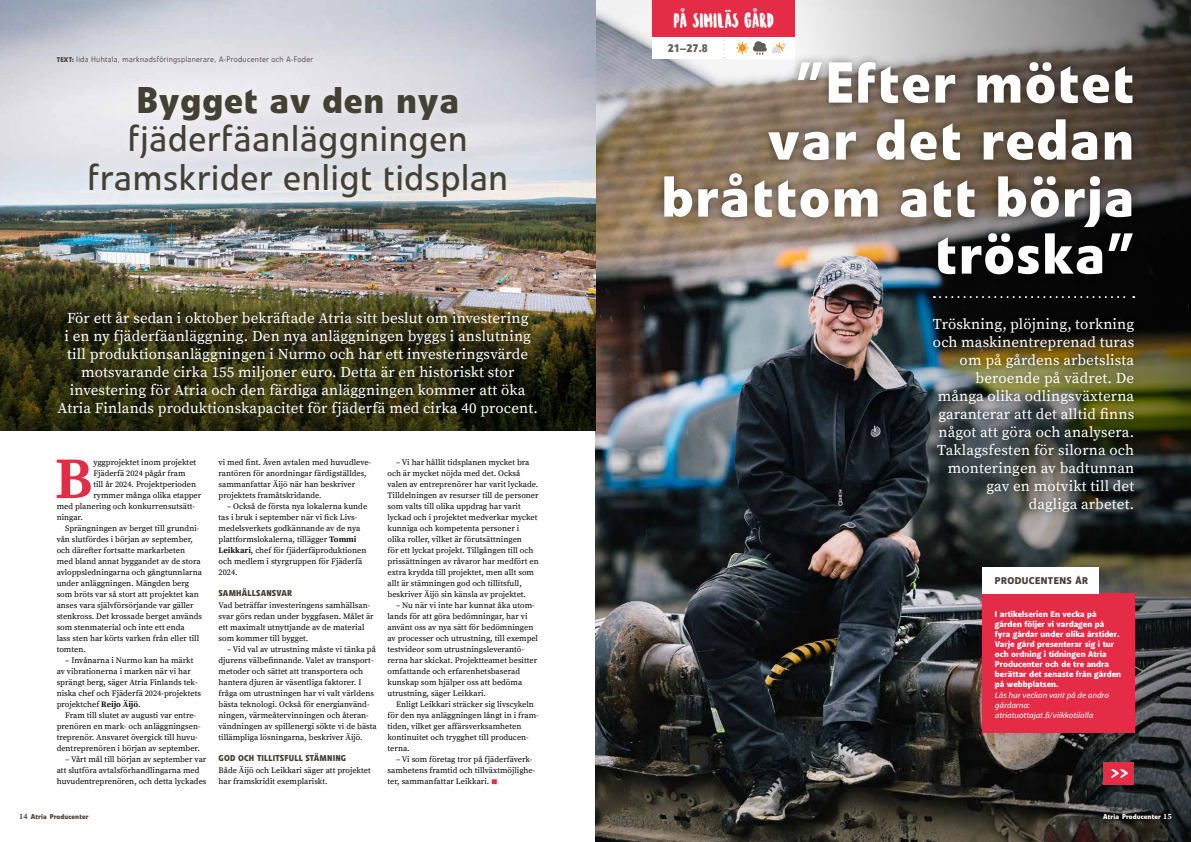
<style>
.page{position:relative;width:1191px;height:842px;background:#fff}
.page>*{position:absolute;margin:0;border:0;box-sizing:border-box;transform-origin:0 0}
.t1{font:700 58.7px "Source Serif Pro";color:#e52c46}
.t2{font:700 57px/57px "Veto Com";letter-spacing:.03em;color:#fff;text-align:right}
.t3{font:37px/38.3px "Veto Com";letter-spacing:.02em;color:#454034;text-align:center}
.t4{font:700 37px "Veto Com";letter-spacing:.02em;color:#454034}
.t5{font:19px "Sunrise International MUOKATTU Regular";letter-spacing:.03em;color:#fff}
.t6{font:15px/18px "Source Serif Pro";letter-spacing:.01em;color:#fff;text-align:right}
.t7{font:700 11px "Veto Com";color:#625f57}
.t8{font:900 10px "Akagi Pro";letter-spacing:.04em;color:#454034}
.t9{font:900 8.5px/10px "Akagi Pro";letter-spacing:.005em;color:#fff}
.t10{font:italic 500 8.5px/10px "Akagi Pro";letter-spacing:.005em;color:#fff}
.t11{font:700 8.5px "Veto Com";letter-spacing:.02em;color:#454034}
.t12{font:8.3px/11px "Source Serif Pro";color:#000}
.t13{font:300 8px "Veto Com";letter-spacing:.04em;color:#454034}
.t14{font:700 7px "Veto Com";letter-spacing:.01em;color:#454034}
.t15{font:700 7px "Veto Com";letter-spacing:.01em;color:#fff}
.s1{font-weight:700;font-size:6.8px}
.s2{font-weight:700}
.s3{font-weight:700;font-size:8.1px;color:#e52c46}
.s4{font-family:"Source Serif Pro";font-size:8px}
</style>
<div class="page">
<img style="left:595px;top:0;width:165px;height:842px">
<img style="left:0;top:0;width:595px;height:430px">
<img style="left:760px;top:0;width:431px;height:842px">
<div style="left:652px;top:34px;width:143px;height:25px;background:#fff"></div>
<div style="left:655px;top:53px;width:486px;height:231px;background:#000;opacity:.5"></div>
<div style="left:926px;top:311px;width:215px;height:209px;background:#000;opacity:.5"></div>
<div style="left:652px;top:0;width:143px;height:37px;background:#e52c46"></div>
<svg style="left:723px;top:39px;width:2px;height:20px"></svg>
<div style="left:1103px;top:762px;width:31px;height:23px;background:#e52c46"></div>
<svg style="left:1111px;top:769px;width:16px;height:9px"></svg>
<svg style="left:934px;top:296px;width:200px;height:2px"></svg>
<div style="left:79px;top:76px;width:437px;height:131px;background:#fff;opacity:.5"></div>
<div style="left:50px;top:303px;width:495px;height:122px;background:#000;opacity:.5"></div>
<svg style="left:736px;top:41px;width:50px;height:14px"></svg>
<div style="left:982px;top:594px;width:153px;height:139px;background:#e52c46"></div>
<div style="left:982px;top:567px;width:117px;height:27px;background:#fff"></div>
<h3 class="t5" style="left:673px;top:6px;width:101px">PÅ SIMILÄS GÅRD</h3>
<p class="t13" style="left:57px;top:55px;width:258px"><span class="s1">TEXT:</span> Iida Huhtala, marknadsföringsplanerare, A-Producenter och A-Foder</p>
<h3 class="t4" style="left:136px;top:77px;width:324px">Bygget av den nya</h3>
<h3 class="t3" style="left:87px;top:120px;width:422px">fjäderfäanläggningen framskrider enligt tidsplan</h3>
<p class="t6" style="left:58px;top:309px;width:482px;text-align:center">För ett år sedan i oktober bekräftade Atria sitt beslut om investering<br>i en ny fjäderfäanläggning. Den nya anläggningen byggs i anslutning till produktionsanläggningen i Nurmo och har ett investeringsvärde motsvarande cirka 155 miljoner euro. Detta är en historiskt stor investering för Atria och den färdiga anläggningen kommer att öka Atria Finlands produktionskapacitet för fjäderfä med cirka 40 procent.</p>
<h1 class="t1" style="left:55px;top:444px;width:39px">B</h1>
<p class="t12" style="left:93px;top:457px;width:104px">yggprojektet inom projektet</p>
<p class="t12" style="left:93px;top:468px;width:94px">Fjäderfä 2024 pågår fram</p>
<p class="t12" style="left:93px;top:479px;width:104px">till år 2024. Projektperioden</p>
<p class="t12" style="left:93px;top:490px;width:109px">rymmer många olika etapper</p>
<p class="t12" style="left:57px;top:501px;width:140px">med planering och konkurrensutsätt-</p>
<p class="t12" style="left:57px;top:512px;width:28px">ningar.</p>
<p class="t12" style="left:65px;top:523px;width:136px">Sprängningen av berget till grundni-</p>
<p class="t12" style="left:57px;top:534px;width:138px">vån slutfördes i början av september,</p>
<p class="t12" style="left:57px;top:545px;width:130px">och därefter fortsatte markarbeten</p>
<p class="t12" style="left:57px;top:556px;width:145px">med bland annat byggandet av de stora</p>
<p class="t12" style="left:57px;top:567px;width:147px">avloppsledningarna och gångtunnlarna</p>
<p class="t12" style="left:57px;top:578px;width:134px">under anläggningen. Mängden berg</p>
<p class="t12" style="left:57px;top:589px;width:144px">som bröts var så stort att projektet kan</p>
<p class="t12" style="left:57px;top:600px;width:138px">anses vara självförsörjande var gäller</p>
<p class="t12" style="left:57px;top:611px;width:147px">stenkross. Det krossade berget används</p>
<p class="t12" style="left:57px;top:622px;width:130px">som stenmaterial och inte ett enda</p>
<p class="t12" style="left:57px;top:633px;width:144px">lass sten har körts varken från eller till</p>
<p class="t12" style="left:57px;top:644px;width:31px">tomten.</p>
<p class="t12" style="left:57px;top:655px;width:146px;text-indent:9px">– Invånarna i Nurmo kan ha märkt av vibrationerna i marken när vi har sprängt berg, säger Atria Finlands tek&shy;niska chef och Fjäderfä 2024-projektets projektchef <span class="s2">Reijo Äijö</span>.</p>
<p class="t12" style="left:57px;top:710px;width:145px;text-align:center">Fram till slutet av augusti var entre&shy;prenören en mark- och anläggningsen&shy;treprenör. Ansvaret övergick till huvu&shy;dentreprenören i början av september.</p>
<p class="t12" style="left:57px;top:754px;width:151px;text-indent:9px">– Vårt mål till början av september var att slutföra avtalsförhandlingarna med huvudentreprenören, och detta lyckades</p>
<p class="t12" style="left:219px;top:457px;width:154px">vi med fint. Även avtalen med huvudleve&shy;rantören för anordningar färdigställdes, sammanfattar Äijö när han beskriver projektets framåtskridande.</p>
<p class="t12" style="left:219px;top:501px;width:150px;text-indent:9px">– Också de första nya lokalerna kunde tas i bruk i september när vi fick Livs&shy;medelsverkets godkännande av de nya plattformslokalerna, tillägger <span class="s2">Tommi Leikkari</span>, chef för fjäderfäproduktionen och medlem i styrgruppen för Fjäderfä 2024.</p>
<p class="t11" style="left:219px;top:588px;width:75px">SAMHÄLLSANSVAR</p>
<p class="t12" style="left:219px;top:600px;width:157px">Vad beträffar investeringens samhällsan&shy;svar görs redan under byggfasen. Målet är ett maximalt utnyttjande av de material som kommer till bygget.</p>
<p class="t12" style="left:219px;top:644px;width:160px;text-indent:9px">– Vid val av utrustning måste vi tänka på djurens välbefinnande. Valet av transport&shy;metoder och sättet att transportera och hantera djuren är väsentliga faktorer. I fråga om utrustningen har vi valt världens bästa teknologi. Också för energianvänd&shy;ningen, värmeåtervinningen och återan&shy;vändningen av spillenergi sökte vi de bästa tillämpliga lösningarna, beskriver Äijö.</p>
<p class="t11" style="left:219px;top:753px;width:129px">GOD OCH TILLITSFULL STÄMNING</p>
<p class="t12" style="left:219px;top:765px;width:154px">Både Äijö och Leikkari säger att projektet har framskridit exemplariskt.</p>
<p class="t12" style="left:387px;top:457px;width:153px;text-indent:9px">– Vi har hållit tidsplanen mycket bra och är mycket nöjda med det. Också valen av entreprenörer har varit lyckade.<br>Tilldelningen av resurser till de personer som valts till olika uppdrag har varit lyckad och i projektet medverkar mycket kunniga och kompetenta personer i olika roller, vilket är förutsättningen<br>för ett lyckat projekt. Tillgången till och prissättningen av råvaror har medfört en extra krydda till projektet, men allt som allt är stämningen god och tillitsfull, beskriver Äijö sin känsla av projektet.</p>
<p class="t12" style="left:387px;top:600px;width:152px;text-indent:9px">– Nu när vi inte har kunnat åka utom&shy;lands för att göra bedömningar, har vi använt oss av nya sätt för bedömningen av processer och utrustning, till exempel testvideor som utrustningsleverantö&shy;rerna har skickat. Projektteamet besitter omfattande och erfarenhetsbaserad kunskap som hjälper oss att bedöma utrustning, säger Leikkari.</p>
<p class="t12" style="left:387px;top:699px;width:153px;text-indent:9px">Enligt Leikkari sträcker sig livscykeln för den nya anläggningen långt in i fram&shy;tiden, vilket ger affärsverksamheten kontinuitet och trygghet till producen&shy;terna.</p>
<p class="t12" style="left:387px;top:754px;width:149px;text-indent:9px">– Vi som företag tror på fjäderfäverk&shy;samhetens framtid och tillväxtmöjlighe&shy;ter, sammanfattar Leikkari. <span class="s3">■</span></p>
<h3 class="t7" style="left:668px;top:41px;width:42px">21–27.8</h3>
<h2 class="t2" style="left:661px;top:55px;width:474px">”Efter mötet<br>var det redan bråttom att börja tröska”</h2>
<p class="t6" style="left:933px;top:316px;width:203px">Tröskning, plöjning, torkning och maskinentreprenad turas om på gårdens arbetslista beroende på vädret. De många olika odlingsväxterna garanterar att det alltid finns något att göra och analysera.<br>Taklagsfesten för silorna och monteringen av badtunnan gav en motvikt till det<br>dagliga arbetet.</p>
<p class="t8" style="left:995px;top:575px;width:95px">PRODUCENTENS ÅR</p>
<p class="t9" style="left:995px;top:609px;width:128px">I artikelserien En vecka på gården följer vi vardagen på fyra gårdar under olika årstider.<br>Varje gård presenterar sig i tur och ordning i tidningen Atria<br>Producenter och de tre andra berättar det senaste från gården på webbplatsen.</p>
<p class="t10" style="left:995px;top:690px;width:115px">Läs hur veckan varit på de andra gårdarna: atriatuottajat.fi/viikkotilalla</p>
<p class="t14" style="left:19px;top:812px;width:71px"><span class="s4">14</span> Atria Producenter</p>
<p class="t15" style="left:1103px;top:812px;width:70px">Atria Producenter <span class="s4">15</span></p>
</div>
